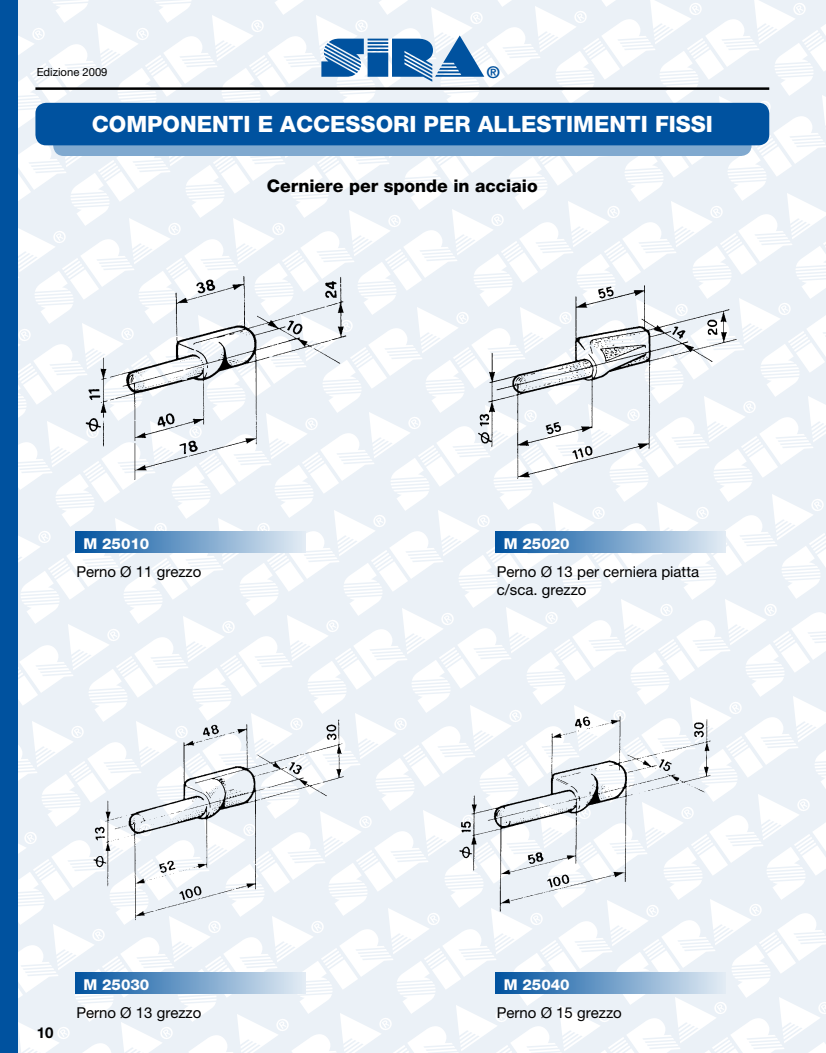
<style>
.page{position:relative;width:826px;height:1053px;background:#fff}
.page>*{position:absolute;margin:0;border:0;box-sizing:border-box;transform-origin:0 0}
.t1{font:56.88px "Cg Sinaloa";color:#00529f;scale:1.1 1}
.t2{font:800 22.5px "Helvetica Neue";color:#fff}
.t3{font:800 17.5px "Helvetica Neue";color:#000}
.t4{font:700 16.25px "Helvetica Neue";color:#00529f}
.t5{font:15px/17.5px "Helvetica Neue";color:#000}
.t6{font:800 15px "Helvetica Neue";color:#fff}
.t7{font:700 15px "Helvetica Neue";color:#000}
.t8{font:11.25px "Helvetica Neue";color:#000}
</style>
<div class="page">
<div style="left:11px;top:0;width:815px;height:1052px;background:linear-gradient(to bottom,#f1f5f9,#f1f5fa)"></div>
<hr style="left:35px;top:87px;width:734px;height:3px;background:#000">
<div style="left:53px;top:113px;width:698px;height:43px;background:#80a9cf;border-radius:11px"></div>
<div style="left:35px;top:103px;width:734px;height:42px;background:#00529f;border-radius:11px"></div>
<div style="left:0;top:0;width:18px;height:1052px;background:#00529f"></div>
<div style="left:75px;top:531px;width:230px;height:21px;background:linear-gradient(to right,#00529e,#e2ebf4)"></div>
<div style="left:495px;top:531px;width:231px;height:21px;background:linear-gradient(to right,#00519e,#e3ecf5)"></div>
<div style="left:75px;top:972px;width:230px;height:21px;background:linear-gradient(to right,#00529e,#e2ebf4)"></div>
<div style="left:495px;top:972px;width:231px;height:21px;background:linear-gradient(to right,#00519e,#e3ecf5)"></div>
<img style="left:84px;top:270px;width:267px;height:212px">
<img style="left:474px;top:282px;width:267px;height:203px">
<img style="left:89px;top:714px;width:257px;height:206px">
<img style="left:453px;top:713px;width:267px;height:203px">
<p class="t8" style="left:37px;top:65px;width:72px">Edizione 2009</p>
<h1 class="t1" style="left:319px;top:23px;width:152px">SIRA</h1>
<p class="t4" style="left:487px;top:62px;width:14px">®</p>
<h2 class="t2" style="left:92px;top:111px;width:622px">COMPONENTI E ACCESSORI PER ALLESTIMENTI FISSI</h2>
<p class="t3" style="left:267px;top:175px;width:272px">Cerniere per sponde in acciaio</p>
<p class="t6" style="left:83px;top:534px;width:67px">M 25010</p>
<p class="t5" style="left:76px;top:563px;width:126px">Perno Ø 11 grezzo</p>
<p class="t6" style="left:504px;top:534px;width:67px">M 25020</p>
<p class="t5" style="left:497px;top:563px;width:204px">Perno Ø 13 per cerniera piatta c/sca. grezzo</p>
<p class="t7" style="left:37px;top:1022px;width:18px">10</p>
<p class="t6" style="left:83px;top:975px;width:67px">M 25030</p>
<p class="t5" style="left:76px;top:1003px;width:126px">Perno Ø 13 grezzo</p>
<p class="t6" style="left:504px;top:975px;width:67px">M 25040</p>
<p class="t5" style="left:497px;top:1003px;width:126px">Perno Ø 15 grezzo</p>
</div>
